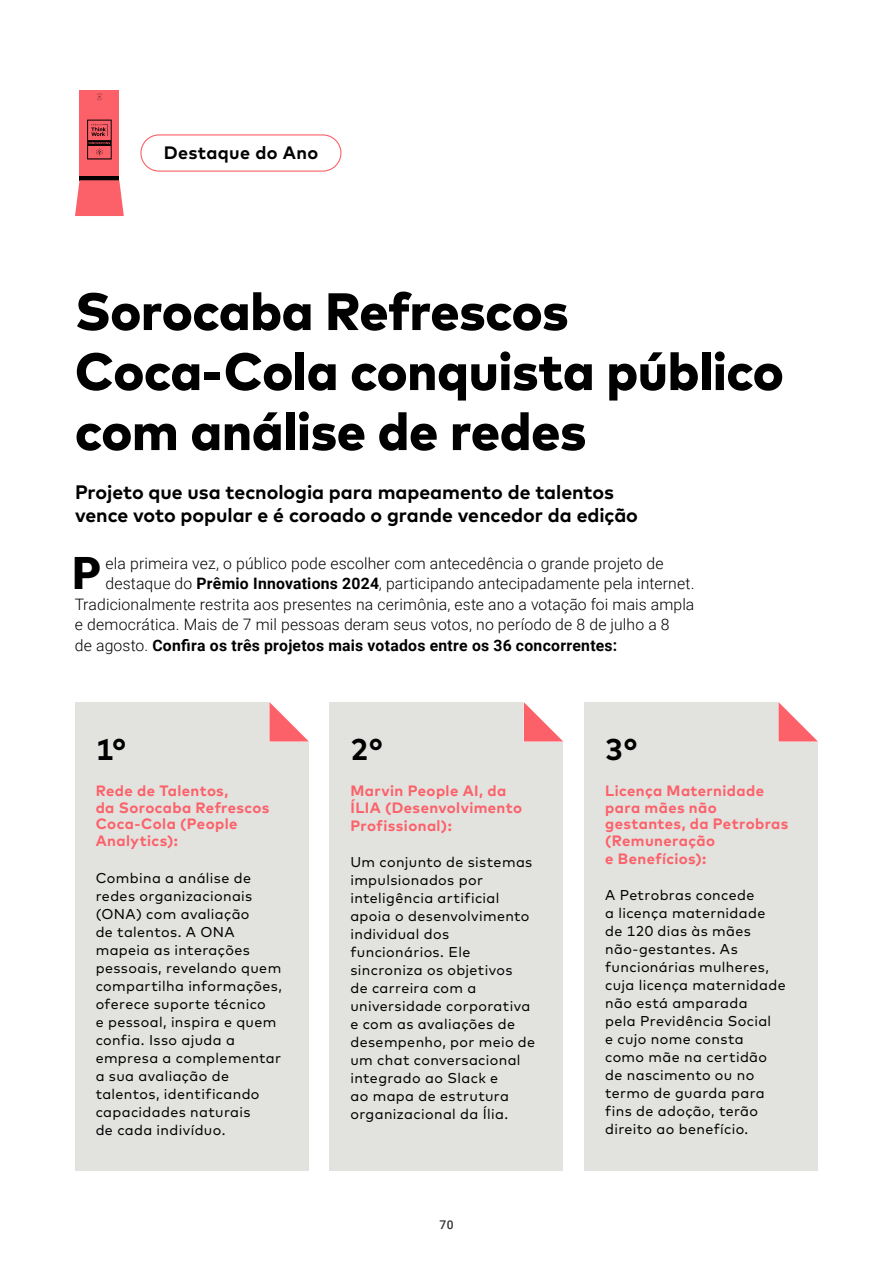
<style>
.page{position:relative;width:893px;height:1263px;background:#fff}
.page>*{position:absolute;margin:0;border:0;box-sizing:border-box;transform-origin:0 0}
.t1{font:800 52.5px/60px "Mark";letter-spacing:-.005em;color:#000}
.t2{font:900 44.55px "Roboto";color:#000}
.t3{font:700 30px "Mark";color:#000}
.t4{font:700 19.5px/23.4px "Mark";letter-spacing:-.005em;color:#000}
.t5{font:700 18px "Mark";letter-spacing:.02em;color:#000}
.t6{font:300 15.75px "Roboto";letter-spacing:.01em;color:#000}
.t7{font:700 15.75px "Roboto";letter-spacing:.015em;color:#000}
.t8{font:700 15px/16.5px "Mark";letter-spacing:.025em;color:#fc6169}
.t9{font:14.25px/18px "Mark";letter-spacing:.025em;color:#000}
.t10{font:500 12px "Roboto";color:#333}
.s1{font-weight:700}
.s2{font-weight:300}
</style>
<div class="page">
<div style="left:75px;top:702px;width:233px;height:468px;background:#e2e2df"></div>
<div style="left:330px;top:702px;width:233px;height:468px;background:#e2e2df"></div>
<div style="left:584px;top:702px;width:234px;height:468px;background:#e2e2df"></div>
<svg style="left:269px;top:702px;width:40px;height:39px;background:#fdb2b6"></svg>
<svg style="left:524px;top:702px;width:39px;height:39px;background:#fdb1b5"></svg>
<svg style="left:778px;top:702px;width:40px;height:39px;background:#fdb2b6"></svg>
<svg style="left:80px;top:175px;width:39px;height:5px"></svg>
<svg style="left:75px;top:180px;width:49px;height:36px;background:#fa6f76"></svg>
<div style="left:80px;top:90px;width:39px;height:85px;background:#fc6169"></div>
<svg style="left:97px;top:93px;width:5px;height:7px"></svg>
<svg style="left:87px;top:120px;width:25px;height:39px"></svg>
<div style="left:140px;top:134px;width:201px;height:38px;border:1px solid #fc6169;border-radius:18px"></div>
<p class="t5" style="left:164px;top:141px;width:156px">Destaque do Ano</p>
<h1 class="t1" style="left:75px;top:280px;width:710px">Sorocaba Refrescos<br>Coca-Cola conquista público com análise de redes</h1>
<h3 class="t4" style="left:75px;top:479px;width:564px">Projeto que usa tecnologia para mapeamento de talentos vence voto popular e é coroado o grande vencedor da edição</h3>
<h2 class="t2" style="left:73px;top:542px;width:31px">P</h2>
<p class="t6" style="left:106px;top:552px;width:559px">ela primeira vez, o público pode escolher com antecedência o grande projeto de</p>
<p class="t6" style="left:106px;top:572px;width:590px">destaque do <span class="s1">Prêmio Innovations 2024</span>, participando antecipadamente pela internet.</p>
<p class="t6" style="left:75px;top:593px;width:621px">Tradicionalmente restrita aos presentes na cerimônia, este ano a votação foi mais ampla</p>
<p class="t6" style="left:75px;top:613px;width:596px">e democrática. Mais de 7 mil pessoas deram seus votos, no período de 8 de julho a 8</p>
<p class="t7" style="left:75px;top:634px;width:544px"><span class="s2">de agosto.</span> Confira os três projetos mais votados entre os 36 concorrentes:</p>
<h3 class="t3" style="left:96px;top:730px;width:32px">1°</h3>
<p class="t8" style="left:96px;top:782px;width:175px">Rede de Talentos,<br>da Sorocaba Refrescos<br>Coca-Cola (People<br>Analytics):</p>
<p class="t9" style="left:96px;top:869px;width:188px">Combina a análise de redes organizacionais (ONA) com avaliação<br>de talentos. A ONA mapeia as interações pessoais, revelando quem compartilha informações, oferece suporte técnico<br>e pessoal, inspira e quem confia. Isso ajuda a empresa a complementar a sua avaliação de talentos, identificando capacidades naturais<br>de cada indivíduo.</p>
<h3 class="t3" style="left:350px;top:730px;width:33px">2°</h3>
<p class="t8" style="left:350px;top:782px;width:173px">Marvin People AI, da<br>ÍLIA (Desenvolvimento</p>
<p class="t8" style="left:350px;top:817px;width:103px">Profissional):</p>
<p class="t9" style="left:350px;top:853px;width:186px">Um conjunto de sistemas impulsionados por inteligência artificial apoia o desenvolvimento individual dos funcionários. Ele sincroniza os objetivos<br>de carreira com a universidade corporativa e com as avaliações de desempenho, por meio de um chat conversacional integrado ao Slack e<br>ao mapa de estrutura organizacional da Ília.</p>
<p class="t10" style="left:439px;top:1216px;width:16px">70</p>
<h3 class="t3" style="left:605px;top:730px;width:33px">3°</h3>
<p class="t8" style="left:605px;top:782px;width:185px">Licença Maternidade para mães não gestantes, da Petrobras (Remuneração</p>
<p class="t8" style="left:605px;top:850px;width:103px">e Benefícios):</p>
<p class="t9" style="left:605px;top:886px;width:182px">A Petrobras concede<br>a licença maternidade de 120 dias às mães não-gestantes. As funcionárias mulheres, cuja licença maternidade não está amparada<br>pela Previdência Social<br>e cujo nome consta como mãe na certidão de nascimento ou no termo de guarda para fins de adoção, terão direito ao benefício.</p>
</div>
